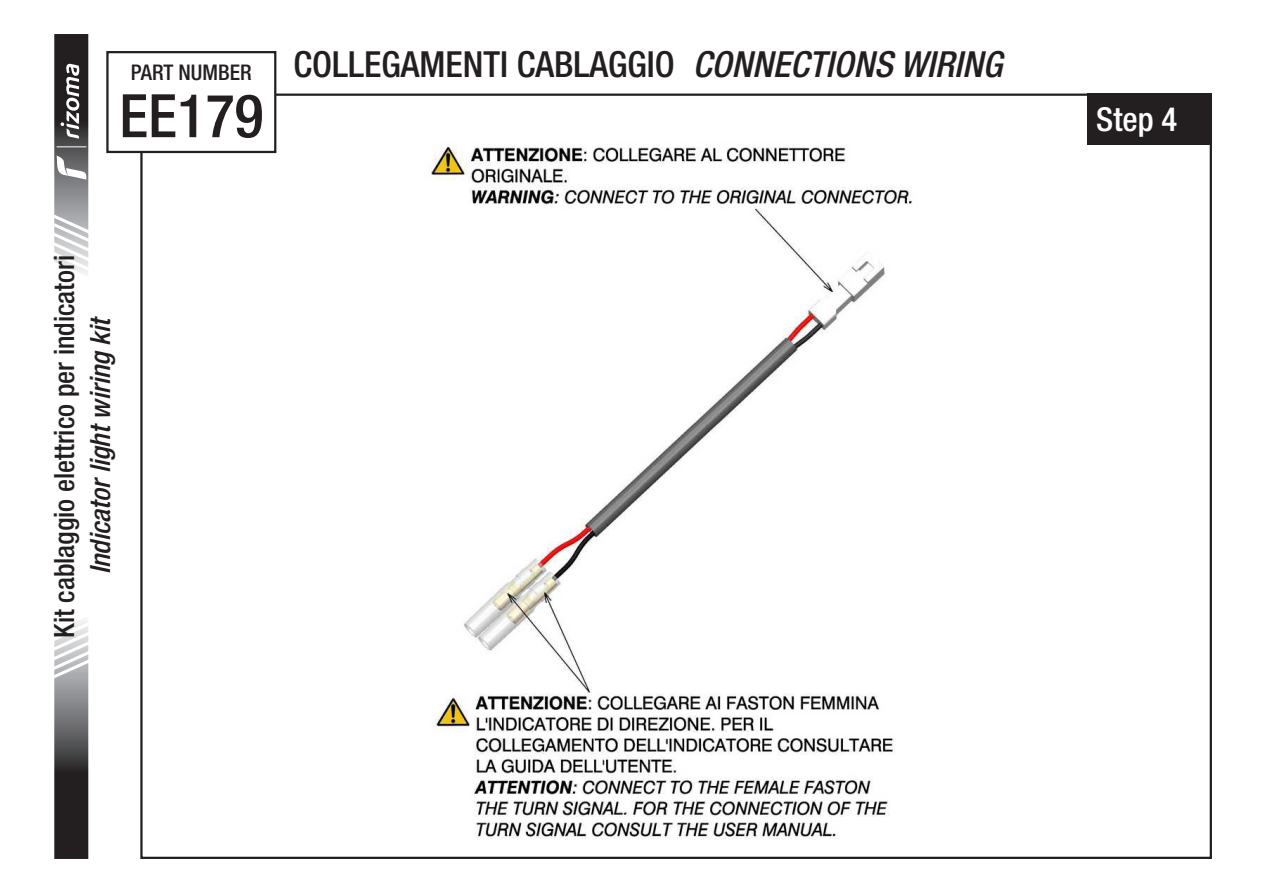
<style>
.page{position:relative;width:1263px;height:893px;background:#fff}
.page>*{position:absolute;margin:0;border:0;box-sizing:border-box;transform-origin:0 0}
.t1{font:500 condensed 60px "Helvetica Neue LT Std";color:#231f20}
.t2{font:500 condensed 36px "Helvetica Neue LT Std";color:#231f20}
.t3{font:500 condensed 33px "Helvetica Neue LT Std";color:#fff}
.t4{font:500 condensed 27.9px "Helvetica Neue LT Std";color:#231f20}
.t5{font:italic 500 condensed 27.9px "Helvetica Neue LT Std";color:#231f20}
.t6{font:500 condensed 21.6px "Helvetica Neue LT Std";color:#231f20}
.s1{font-style:italic}
</style>
<div class="page">
<img style="left:431px;top:147px;width:482px;height:693px">
<div style="left:1088px;top:94px;width:124px;height:51px;background:#231f20"></div>
<svg style="left:54px;top:620px;width:35px;height:239px;background:#706f70"></svg>
<svg style="left:54px;top:34px;width:35px;height:240px"></svg>
<div style="left:106px;top:51px;width:170px;height:102px;border:2px solid #231f20"></div>
<p class="t6" style="left:131px;top:59px;width:122px">PART NUMBER</p>
<h1 class="t1" style="left:119px;top:80px;width:146px">EE179</h1>
<p class="t2" style="left:293px;top:42px;width:710px">COLLEGAMENTI CABLAGGIO <span class="s1">CONNECTIONS WIRING</span></p>
<p class="t4" style="left:48px;top:638px;width:384px;rotate:-90deg">Kit cablaggio elettrico per indicatori</p>
<p class="t5" style="left:84px;top:574px;width:260px;rotate:-90deg">Indicator light wiring kit</p>
<p class="t3" style="left:1096px;top:99px;width:83px">Step 4</p>
</div>
